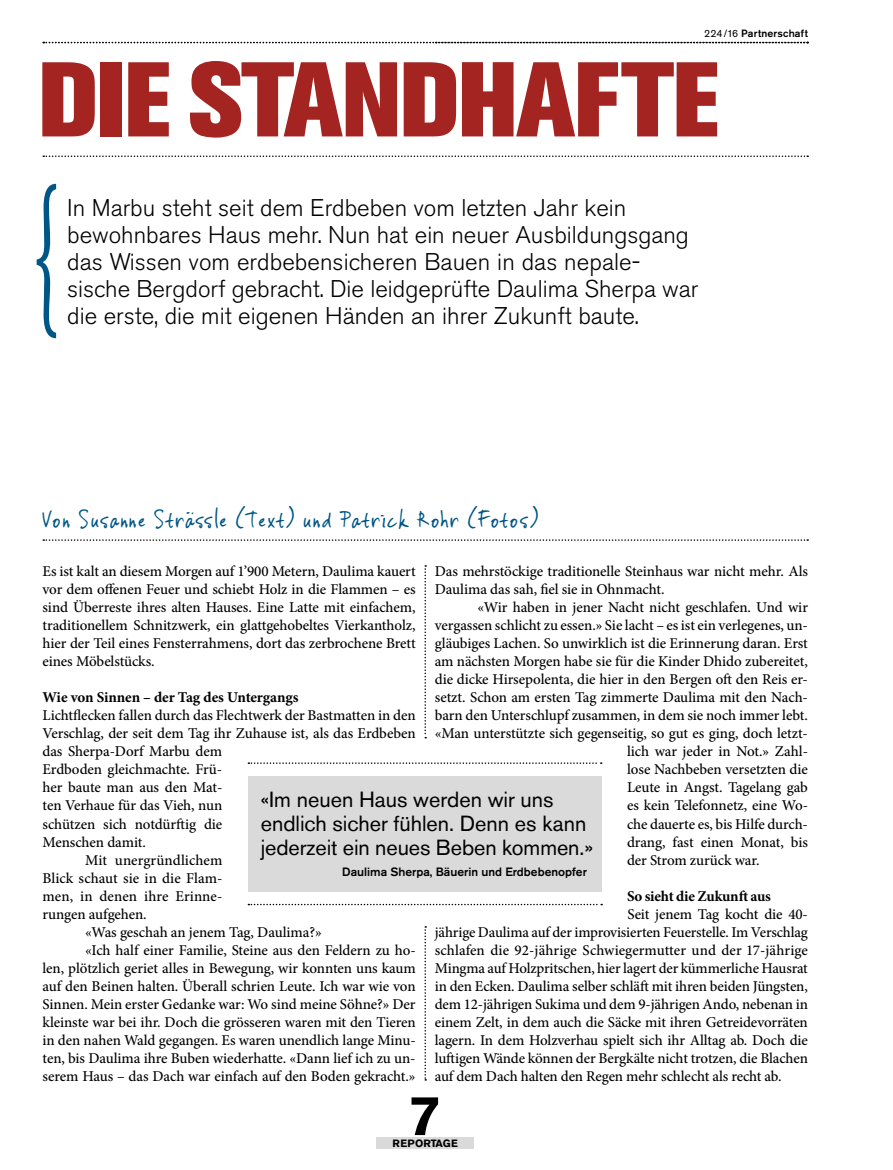
<style>
.page{position:relative;width:893px;height:1170px;background:#fff}
.page>*{position:absolute;margin:0;border:0;box-sizing:border-box;transform-origin:0 0}
.t1{font:800 105px "Akzidenz Grotesk BE";letter-spacing:-.01em;color:#a42422}
.t2{font:700 55.5px "Akzidenz Grotesk BE";color:#000}
.t3{font:27px "Vinc Hand";letter-spacing:-.01em;color:#005684}
.t4{font:300 24px/27px "Akzidenz Grotesk BE";color:#000}
.t5{font:21.75px/24px "Akzidenz Grotesk BE";color:#000}
.t6{font:500 15px/18px "Minion Pro";letter-spacing:-.005em;color:#000;text-align:justify}
.t7{font:700 15px "Minion Pro";letter-spacing:-.01em;color:#000}
.t8{font:500 12px "Akzidenz Grotesk BE";color:#000}
.t9{font:500 10.5px "Akzidenz Grotesk BE";letter-spacing:.02em;color:#000}
.t10{font:700 10.5px "Akzidenz Grotesk BE";letter-spacing:.01em;color:#000}
.s1{font-weight:400}
</style>
<div class="page">
<div style="left:376px;top:1136px;width:98px;height:12px;background:#dadada"></div>
<svg style="left:43px;top:539px;width:765px;height:2px"></svg>
<svg style="left:43px;top:155px;width:765px;height:2px"></svg>
<svg style="left:43px;top:42px;width:765px;height:1px"></svg>
<div style="left:248px;top:776px;width:353px;height:115px;background:#dadada"></div>
<svg style="left:248px;top:762px;width:354px;height:1px"></svg>
<svg style="left:248px;top:903px;width:354px;height:2px"></svg>
<svg style="left:424px;top:926px;width:2px;height:154px"></svg>
<svg style="left:424px;top:565px;width:2px;height:173px"></svg>
<svg style="left:37px;top:184px;width:19px;height:154px"></svg>
<p class="t9" style="left:704px;top:27px;width:105px"><span class="s1">224/16</span> Partnerschaft</p>
<h1 class="t1" style="left:39px;top:39px;width:681px">DIE STANDHAFTE</h1>
<p class="t4" style="left:67px;top:195px;width:633px">In Marbu steht seit dem Erdbeben vom letzten Jahr kein bewohnbares Haus mehr. Nun hat ein neuer Ausbildungsgang das Wissen vom erdbebensicheren Bauen in das nepale&shy;sische Bergdorf gebracht. Die leidgeprüfte Daulima Sherpa war die erste, die mit eigenen Händen an ihrer Zukunft baute.</p>
<h3 class="t3" style="left:42px;top:501px;width:499px">Von Susanne Strässle (Text) und Patrick Rohr (Fotos)</h3>
<p class="t6" style="left:43px;top:562px;width:375px">Es ist kalt an diesem Morgen auf 1’900 Metern, Daulima kauert vor dem offenen Feuer und schiebt Holz in die Flammen – es sind Überreste ihres alten Hauses. Eine Latte mit einfachem, traditionellem Schnitzwerk, ein glattgehobeltes Vierkantholz, hier der Teil eines Fensterrahmens, dort das zerbrochene Brett eines Möbelstücks.</p>
<p class="t7" style="left:43px;top:687px;width:257px">Wie von Sinnen – der Tag des Untergangs</p>
<p class="t6" style="left:43px;top:706px;width:375px">Lichtflecken fallen durch das Flechtwerk der Bastmatten in den</p>
<p class="t6" style="left:43px;top:724px;width:375px">Verschlag, der seit dem Tag ihr Zuhause ist, als das Erdbeben</p>
<p class="t6" style="left:43px;top:742px;width:181px">das Sherpa-Dorf Marbu dem</p>
<p class="t6" style="left:43px;top:760px;width:181px">Erdboden gleichmachte. Frü-</p>
<p class="t6" style="left:43px;top:778px;width:181px">her baute man aus den Mat-</p>
<p class="t6" style="left:43px;top:796px;width:181px">ten Verhaue für das Vieh, nun</p>
<p class="t6" style="left:43px;top:814px;width:181px">schützen sich notdürftig die</p>
<p class="t6" style="left:43px;top:832px;width:105px">Menschen damit.</p>
<p class="t6" style="left:85px;top:850px;width:139px">Mit unergründlichem</p>
<p class="t6" style="left:43px;top:868px;width:181px">Blick schaut sie in die Flam-</p>
<p class="t6" style="left:43px;top:886px;width:181px">men, in denen ihre Erinne-</p>
<p class="t6" style="left:43px;top:904px;width:106px">rungen aufgehen.</p>
<p class="t6" style="left:85px;top:922px;width:238px">«Was geschah an jenem Tag, Daulima?»</p>
<p class="t6" style="left:85px;top:940px;width:332px">«Ich half einer Familie, Steine aus den Feldern zu ho-</p>
<p class="t6" style="left:43px;top:958px;width:375px">len, plötzlich geriet alles in Bewegung, wir konnten uns kaum</p>
<p class="t6" style="left:43px;top:976px;width:375px">auf den Beinen halten. Überall schrien Leute. Ich war wie von</p>
<p class="t6" style="left:43px;top:994px;width:375px">Sinnen. Mein erster Gedanke war: Wo sind meine Söhne?» Der</p>
<p class="t6" style="left:43px;top:1012px;width:375px">kleinste war bei ihr. Doch die grösseren waren mit den Tieren</p>
<p class="t6" style="left:43px;top:1030px;width:375px">in den nahen Wald gegangen. Es waren unendlich lange Minu-</p>
<p class="t6" style="left:43px;top:1048px;width:375px">ten, bis Daulima ihre Buben wiederhatte. «Dann lief ich zu un-</p>
<p class="t6" style="left:43px;top:1066px;width:375px">serem Haus – das Dach war einfach auf den Boden gekracht.»</p>
<p class="t6" style="left:435px;top:562px;width:375px">Das mehrstöckige traditionelle Steinhaus war nicht mehr. Als<br>Daulima das sah, fiel sie in Ohnmacht.</p>
<p class="t6" style="left:477px;top:598px;width:332px">«Wir haben in jener Nacht nicht geschlafen. Und wir</p>
<p class="t6" style="left:435px;top:616px;width:375px">vergassen schlicht zu essen.» Sie lacht – es ist ein verlegenes, un-</p>
<p class="t6" style="left:435px;top:634px;width:375px">gläubiges Lachen. So unwirklich ist die Erinnerung daran. Erst</p>
<p class="t6" style="left:435px;top:652px;width:375px">am nächsten Morgen habe sie für die Kinder Dhido zubereitet,</p>
<p class="t6" style="left:435px;top:670px;width:375px">die dicke Hirsepolenta, die hier in den Bergen oft den Reis er-</p>
<p class="t6" style="left:435px;top:688px;width:375px">setzt. Schon am ersten Tag zimmerte Daulima mit den Nach-</p>
<p class="t6" style="left:435px;top:706px;width:375px">barn den Unterschlupf zusammen, in dem sie noch immer lebt.</p>
<p class="t6" style="left:435px;top:724px;width:375px">«Man unterstützte sich gegenseitig, so gut es ging, doch letzt-</p>
<p class="t6" style="left:627px;top:742px;width:182px">lich war jeder in Not.» Zahl-</p>
<p class="t6" style="left:627px;top:760px;width:182px">lose Nachbeben versetzten die</p>
<p class="t6" style="left:627px;top:778px;width:182px">Leute in Angst. Tagelang gab</p>
<p class="t6" style="left:627px;top:796px;width:182px">es kein Telefonnetz, eine Wo-</p>
<p class="t6" style="left:627px;top:814px;width:182px">che dauerte es, bis Hilfe durch-</p>
<p class="t6" style="left:627px;top:832px;width:182px">drang, fast einen Monat, bis</p>
<p class="t6" style="left:627px;top:850px;width:134px">der Strom zurück war.</p>
<p class="t7" style="left:627px;top:885px;width:145px">So sieht die Zukunft aus</p>
<p class="t6" style="left:435px;top:904px;width:375px;text-indent:193px">Seit jenem Tag kocht die 40- jährige Daulima auf der improvisierten Feuerstelle. Im Verschlag schlafen die 92-jährige Schwiegermutter und der 17-jährige Mingma auf Holzpritschen, hier lagert der kümmerliche Hausrat in den Ecken. Daulima selber schläft mit ihren beiden Jüngsten, dem 12-jährigen Sukima und dem 9-jährigen Ando, nebenan in einem Zelt, in dem auch die Säcke mit ihren Getreidevorräten lagern. In dem Holzverhau spielt sich ihr Alltag ab. Doch die luftigen Wände können der Bergkälte nicht trotzen, die Blachen auf dem Dach halten den Regen mehr schlecht als recht ab.</p>
<h3 class="t5" style="left:261px;top:787px;width:334px">«Im neuen Haus werden wir uns endlich sicher fühlen. Denn es kann jederzeit ein neues Beben kommen.»</h3>
<p class="t8" style="left:342px;top:864px;width:246px">Daulima Sherpa, Bäuerin und Erdbebenopfer</p>
<h2 class="t2" style="left:410px;top:1083px;width:33px">7</h2>
<p class="t10" style="left:392px;top:1136px;width:67px">REPORTAGE</p>
</div>
